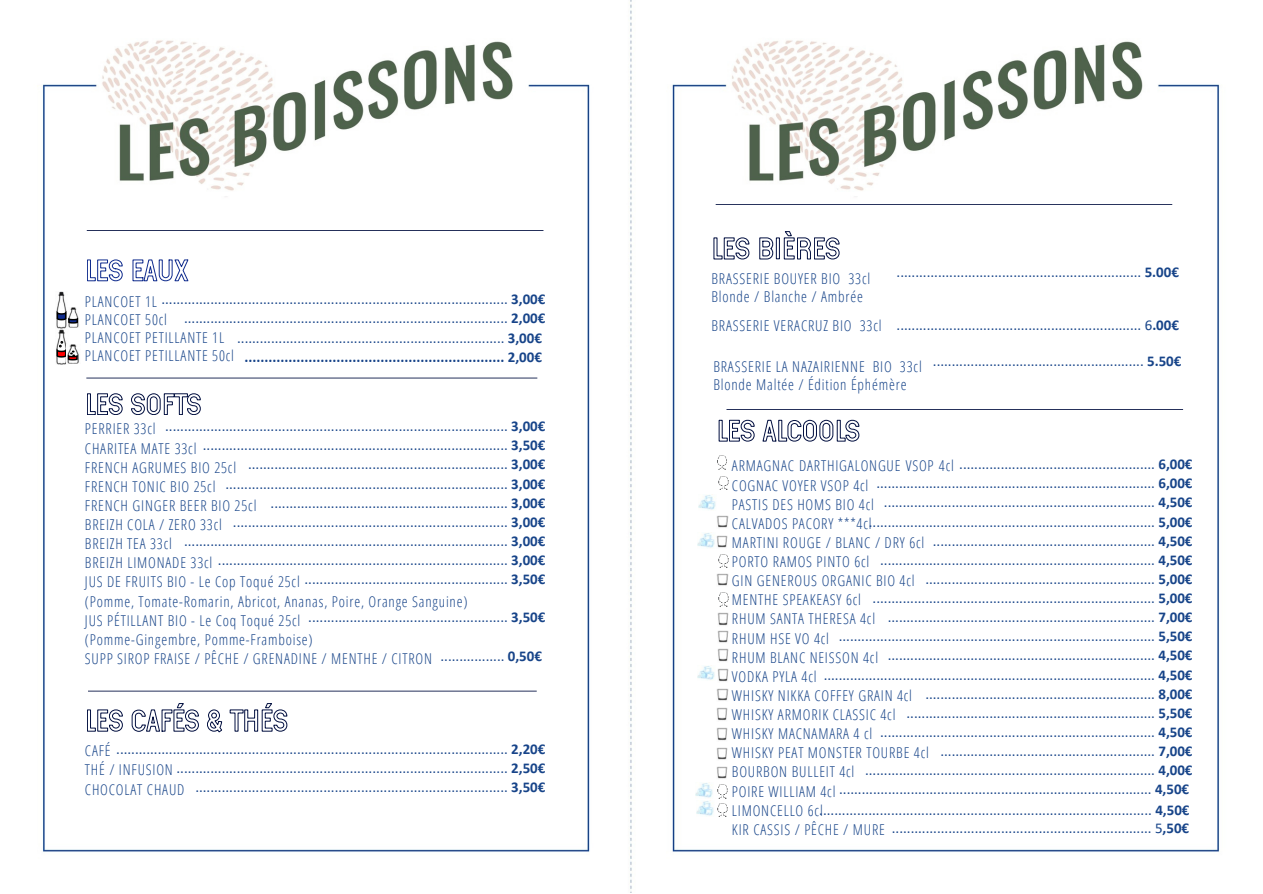
<style>
.page{position:relative;width:1263px;height:894px;background:#fff}
.page>*{position:absolute;margin:0;border:0;box-sizing:border-box;transform-origin:0 0}
.t1{font:15px/19px "Calibri";color:#174489;text-align:right}
.t2{font:300 15px/19px "Open Sans Condensed";letter-spacing:.055em;color:#174489}
.t3{font:700 15px "Calibri";color:#174489}
.s1{font-weight:700}
</style>
<div class="page">
<img style="left:42px;top:0;width:1178px;height:892px">
<svg style="left:87px;top:259px;width:36px;height:22px"></svg>
<svg style="left:133px;top:259px;width:55px;height:22px"></svg>
<svg style="left:87px;top:393px;width:36px;height:22px"></svg>
<svg style="left:131px;top:393px;width:70px;height:22px"></svg>
<hr style="left:86px;top:377px;width:451px;height:1px;background:#020f40">
<hr style="left:87px;top:230px;width:456px;height:1px;background:#020f40">
<hr style="left:88px;top:690px;width:449px;height:1px;background:#020f40">
<svg style="left:87px;top:709px;width:36px;height:22px"></svg>
<svg style="left:132px;top:703px;width:67px;height:28px"></svg>
<svg style="left:207px;top:709px;width:15px;height:23px"></svg>
<svg style="left:230px;top:703px;width:57px;height:28px"></svg>
<hr style="left:716px;top:204px;width:456px;height:1px;background:#020f40">
<hr style="left:726px;top:409px;width:457px;height:1px;background:#020f40">
<svg style="left:714px;top:237px;width:35px;height:22px"></svg>
<svg style="left:759px;top:237px;width:14px;height:22px"></svg>
<div style="left:776px;top:238px;width:4px;height:21px;border:1px solid #020f40"></div>
<svg style="left:784px;top:231px;width:55px;height:28px"></svg>
<svg style="left:719px;top:420px;width:35px;height:21px"></svg>
<svg style="left:762px;top:420px;width:97px;height:24px"></svg>
<img style="left:715px;top:456px;width:14px;height:13px">
<img style="left:716px;top:554px;width:14px;height:13px">
<svg style="left:716px;top:803px;width:13px;height:13px"></svg>
<img style="left:716px;top:784px;width:13px;height:14px">
<img style="left:717px;top:592px;width:13px;height:14px">
<img style="left:716px;top:476px;width:14px;height:13px">
<svg style="left:717px;top:515px;width:11px;height:13px"></svg>
<svg style="left:716px;top:535px;width:12px;height:13px"></svg>
<svg style="left:717px;top:573px;width:11px;height:13px"></svg>
<img style="left:717px;top:612px;width:11px;height:14px">
<svg style="left:717px;top:630px;width:11px;height:13px"></svg>
<img style="left:717px;top:648px;width:11px;height:14px">
<img style="left:717px;top:668px;width:11px;height:14px">
<svg style="left:717px;top:688px;width:11px;height:13px"></svg>
<svg style="left:716px;top:707px;width:12px;height:13px"></svg>
<svg style="left:716px;top:727px;width:11px;height:13px"></svg>
<svg style="left:716px;top:747px;width:11px;height:13px"></svg>
<svg style="left:716px;top:766px;width:12px;height:13px"></svg>
<img style="left:698px;top:494px;width:18px;height:16px">
<img style="left:697px;top:532px;width:18px;height:16px">
<img style="left:697px;top:664px;width:18px;height:16px">
<img style="left:696px;top:800px;width:18px;height:16px">
<img style="left:695px;top:782px;width:18px;height:16px">
<img style="left:55px;top:291px;width:13px;height:37px">
<img style="left:67px;top:324px;width:12px;height:3px">
<svg style="left:56px;top:306px;width:23px;height:18px"></svg>
<img style="left:55px;top:330px;width:14px;height:34px">
<img style="left:67px;top:344px;width:13px;height:19px">
<svg style="left:56px;top:341px;width:23px;height:20px"></svg>
<p class="t1" style="left:161px;top:291px;width:385px">............................................................................................ <span class="s1">3,00€ </span>...................................................................................... <span class="s1">2,00€ </span>....................................................................... <span class="s1">3,00€</span></p>
<p class="t3" style="left:244px;top:350px;width:299px">................................................................. 2,00€</p>
<p class="t2" style="left:85px;top:291px;width:74px">PLANCOET 1L</p>
<p class="t2" style="left:85px;top:309px;width:84px">PLANCOET 50cl</p>
<p class="t2" style="left:85px;top:328px;width:151px;line-height:18px">PLANCOET PETILLANTE 1L<br>PLANCOET PETILLANTE 50cl</p>
<p class="t1" style="left:165px;top:417px;width:382px">........................................................................................... <span class="s1">3,00€ </span>................................................................................. <span class="s1">3,50€ </span>..................................................................... <span class="s1">3,00€ </span>........................................................................... <span class="s1">3,00€ </span>............................................................... <span class="s1">3,00€ </span>......................................................................... <span class="s1">3,00€ </span>...................................................................................... <span class="s1">3,00€ </span>............................................................................. <span class="s1">3,00€ </span>...................................................... <span class="s1">3,50€</span></p>
<p class="t1" style="left:308px;top:609px;width:239px">..................................................... <span class="s1">3,50€</span></p>
<p class="t1" style="left:440px;top:647px;width:103px">................. <span class="s1">0,50€</span></p>
<p class="t2" style="left:85px;top:419px;width:72px">PERRIER 33cl</p>
<p class="t2" style="left:85px;top:438px;width:113px">CHARITEA MATE 33cl</p>
<p class="t2" style="left:85px;top:457px;width:153px">FRENCH AGRUMES BIO 25cl</p>
<p class="t2" style="left:85px;top:476px;width:132px">FRENCH TONIC BIO 25cl</p>
<p class="t2" style="left:85px;top:495px;width:173px">FRENCH GINGER BEER BIO 25cl</p>
<p class="t2" style="left:85px;top:514px;width:139px">BREIZH COLA / ZERO 33cl</p>
<p class="t2" style="left:85px;top:533px;width:88px">BREIZH TEA 33cl</p>
<p class="t2" style="left:85px;top:552px;width:129px">BREIZH LIMONADE 33cl</p>
<p class="t2" style="left:85px;top:572px;width:216px">JUS DE FRUITS BIO - Le Cop Toqué 25cl</p>
<p class="t2" style="left:85px;top:591px;width:384px">(Pomme, Tomate-Romarin, Abricot, Ananas, Poire, Orange Sanguine)</p>
<p class="t2" style="left:85px;top:610px;width:217px">JUS PÉTILLANT BIO - Le Coq Toqué 25cl</p>
<p class="t2" style="left:85px;top:629px;width:229px">(Pomme-Gingembre, Pomme-Framboise)</p>
<p class="t2" style="left:85px;top:648px;width:349px">SUPP SIROP FRAISE / PÊCHE / GRENADINE / MENTHE / CITRON</p>
<p class="t2" style="left:85px;top:740px;width:27px">CAFÉ</p>
<p class="t2" style="left:85px;top:759px;width:89px">THÉ / INFUSION</p>
<p class="t2" style="left:85px;top:779px;width:101px">CHOCOLAT CHAUD</p>
<p class="t1" style="left:116px;top:740px;width:431px">........................................................................................................ <span class="s1">2,20€ </span>........................................................................................ <span class="s1">2,50€ </span>................................................................................... <span class="s1">3,50€</span></p>
<p class="t2" style="left:711px;top:269px;width:160px">BRASSERIE BOUYER BIO 33cl</p>
<p class="t2" style="left:711px;top:287px;width:153px">Blonde / Blanche / Ambrée</p>
<p class="t1" style="left:897px;top:264px;width:284px">................................................................. <span class="s1">5.00€</span></p>
<p class="t2" style="left:711px;top:315px;width:172px">BRASSERIE VERACRUZ BIO 33cl</p>
<p class="t1" style="left:897px;top:316px;width:284px">................................................................. 6<span class="s1">.00€</span></p>
<p class="t2" style="left:713px;top:356px;width:210px">BRASSERIE LA NAZAIRIENNE BIO 33cl</p>
<p class="t2" style="left:713px;top:374px;width:195px">Blonde Maltée / Édition Éphémère</p>
<p class="t1" style="left:933px;top:353px;width:250px">........................................................ <span class="s1">5.50€</span></p>
<p class="t1" style="left:824px;top:455px;width:370px">.................................................... <span class="s1">6,00€ </span>.......................................................................... <span class="s1">6,00€ </span>........................................................................ <span class="s1">4,50€ </span>............................................................................ <span class="s1">5,00€ </span>........................................................... <span class="s1">4,50€ </span>......................................................................... <span class="s1">4,50€ </span>............................................................. <span class="s1">5,00€ </span>........................................................................... <span class="s1">5,00€ </span>....................................................................... <span class="s1">7,00€ </span>.................................................................................... <span class="s1">5,50€ </span>....................................................................... <span class="s1">4,50€ </span>........................................................................................ <span class="s1">4,50€ </span>............................................................. <span class="s1">8,00€ </span>.................................................................. <span class="s1">5,50€ </span>......................................................................... <span class="s1">4,50€ </span>......................................................... <span class="s1">7,00€ </span>............................................................................. <span class="s1">4,00€</span></p>
<p class="t1" style="left:839px;top:780px;width:352px">................................................................................... <span class="s1">4,50€</span></p>
<p class="t1" style="left:819px;top:801px;width:372px">........................................................................................ <span class="s1">4,50€</span></p>
<p class="t1" style="left:892px;top:819px;width:299px">..................................................................... 5<span class="s1">,50€</span></p>
<p class="t2" style="left:732px;top:456px;width:223px">ARMAGNAC DARTHIGALONGUE VSOP 4cl<br>COGNAC VOYER VSOP 4cl</p>
<p class="t2" style="left:732px;top:494px;width:143px">PASTIS DES HOMS BIO 4cl</p>
<p class="t2" style="left:732px;top:513px;width:141px">CALVADOS PACORY ***4cl</p>
<p class="t2" style="left:732px;top:532px;width:194px">MARTINI ROUGE / BLANC / DRY 6cl<br>PORTO RAMOS PINTO 6cl</p>
<p class="t2" style="left:732px;top:570px;width:184px">GIN GENEROUS ORGANIC BIO 4cl<br>MENTHE SPEAKEASY 6cl</p>
<p class="t2" style="left:732px;top:609px;width:145px">RHUM SANTA THERESA 4cl</p>
<p class="t2" style="left:732px;top:628px;width:99px">RHUM HSE VO 4cl</p>
<p class="t2" style="left:732px;top:647px;width:148px">RHUM BLANC NEISSON 4cl</p>
<p class="t2" style="left:732px;top:666px;width:86px">VODKA PYLA 4cl</p>
<p class="t2" style="left:732px;top:685px;width:182px">WHISKY NIKKA COFFEY GRAIN 4cl<br>WHISKY ARMORIK CLASSIC 4cl</p>
<p class="t2" style="left:732px;top:723px;width:142px">WHISKY MACNAMARA 4 cl</p>
<p class="t2" style="left:732px;top:742px;width:198px">WHISKY PEAT MONSTER TOURBE 4cl<br>BOURBON BULLEIT 4cl</p>
<p class="t2" style="left:732px;top:781px;width:105px">POIRE WILLIAM 4cl</p>
<p class="t2" style="left:732px;top:800px;width:92px">LIMONCELLO 6cl</p>
<p class="t2" style="left:732px;top:819px;width:154px">KIR CASSIS / PÊCHE / MURE</p>
</div>
